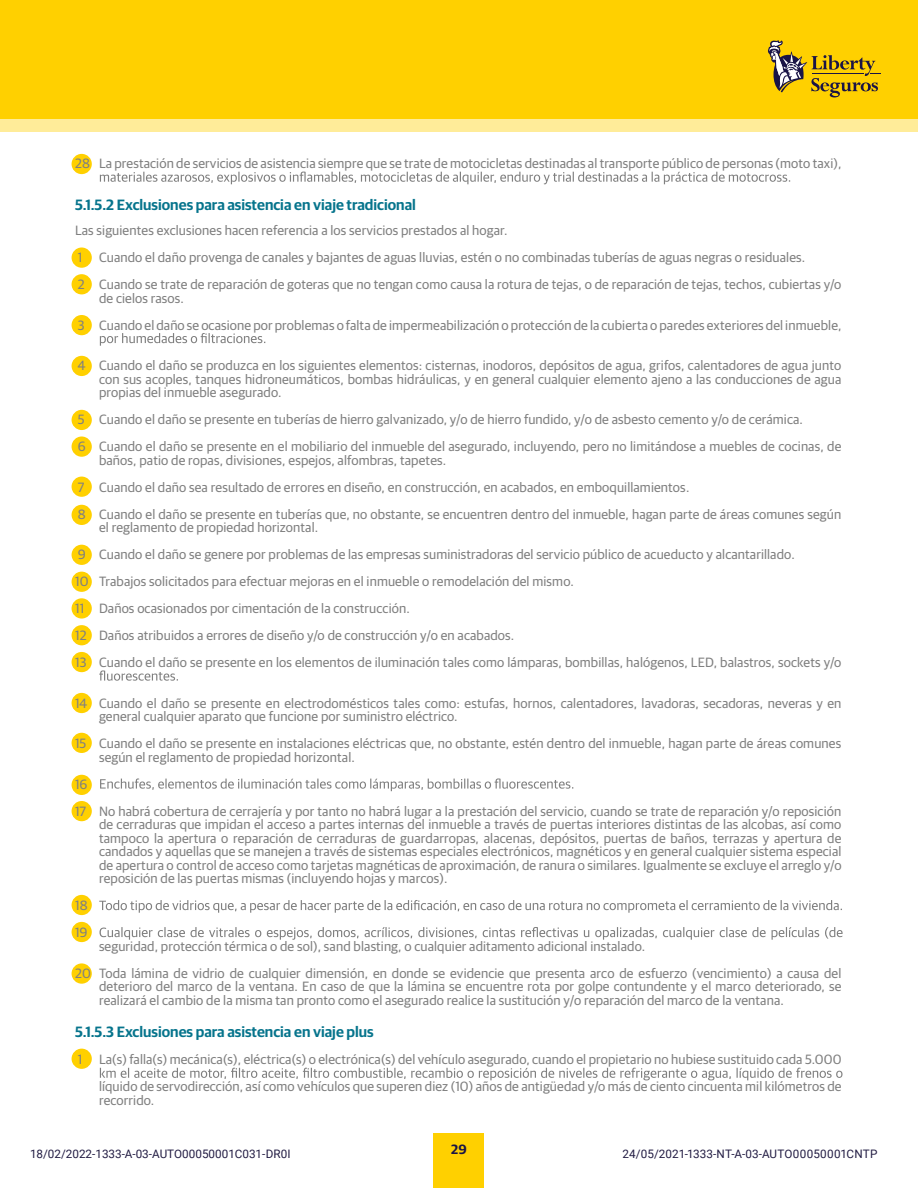
<style>
.page{position:relative;width:918px;height:1188px;background:#fff}
.page>*{position:absolute;margin:0;border:0;box-sizing:border-box;transform-origin:0 0}
.t1{font:600 15px "Guardian Sans";color:#06748c}
.t2{font:13.5px/27px "Guardian Sans";letter-spacing:.01em;color:#808080}
.t3{font:600 13.5px "Guardian Sans";color:#1a1446}
.t4{font:11.7px "Roboto";color:#221c43}
</style>
<div class="page">
<div style="left:0;top:0;width:918px;height:132px;background:#ffec99"></div>
<div style="left:434px;top:1134px;width:50px;height:54px;background:#ffd000"></div>
<div style="left:0;top:0;width:918px;height:119px;background:#ffd000"></div>
<svg style="left:768px;top:40px;width:113px;height:57px"></svg>
<div style="left:72px;top:1049px;width:20px;height:20px;background:#ffd000;border-radius:50%"></div>
<div style="left:72px;top:963px;width:20px;height:21px;background:#ffd000;border-radius:50%"></div>
<div style="left:72px;top:922px;width:20px;height:20px;background:#ffd000;border-radius:50%"></div>
<div style="left:72px;top:895px;width:20px;height:20px;background:#ffd000;border-radius:50%"></div>
<div style="left:72px;top:801px;width:20px;height:20px;background:#ffd000;border-radius:50%"></div>
<div style="left:72px;top:775px;width:20px;height:20px;background:#ffd000;border-radius:50%"></div>
<div style="left:72px;top:733px;width:20px;height:20px;background:#ffd000;border-radius:50%"></div>
<div style="left:72px;top:693px;width:20px;height:20px;background:#ffd000;border-radius:50%"></div>
<div style="left:72px;top:652px;width:20px;height:20px;background:#ffd000;border-radius:50%"></div>
<div style="left:72px;top:625px;width:20px;height:20px;background:#ffd000;border-radius:50%"></div>
<div style="left:72px;top:598px;width:20px;height:21px;background:#ffd000;border-radius:50%"></div>
<div style="left:72px;top:572px;width:20px;height:20px;background:#ffd000;border-radius:50%"></div>
<div style="left:72px;top:545px;width:20px;height:20px;background:#ffd000;border-radius:50%"></div>
<div style="left:72px;top:505px;width:20px;height:20px;background:#ffd000;border-radius:50%"></div>
<div style="left:72px;top:477px;width:20px;height:20px;background:#ffd000;border-radius:50%"></div>
<div style="left:72px;top:436px;width:20px;height:21px;background:#ffd000;border-radius:50%"></div>
<div style="left:72px;top:410px;width:20px;height:20px;background:#ffd000;border-radius:50%"></div>
<div style="left:72px;top:356px;width:20px;height:20px;background:#ffd000;border-radius:50%"></div>
<div style="left:72px;top:315px;width:20px;height:20px;background:#ffd000;border-radius:50%"></div>
<div style="left:72px;top:274px;width:20px;height:20px;background:#ffd000;border-radius:50%"></div>
<div style="left:72px;top:248px;width:20px;height:20px;background:#ffd000;border-radius:50%"></div>
<div style="left:72px;top:154px;width:20px;height:20px;background:#ffd000;border-radius:50%"></div>
<svg style="left:100px;top:172px;width:690px;height:12px"></svg>
<svg style="left:100px;top:333px;width:165px;height:13px"></svg>
<svg style="left:99px;top:670px;width:79px;height:11px"></svg>
<svg style="left:100px;top:778px;width:473px;height:13px"></svg>
<svg style="left:99px;top:900px;width:743px;height:13px"></svg>
<svg style="left:100px;top:927px;width:743px;height:13px"></svg>
<svg style="left:100px;top:1068px;width:743px;height:12px"></svg>
<p class="t2" style="left:75px;top:149px;width:768px">28 La prestación de servicios de asistencia siempre que se trate de motocicletas destinadas al transporte público de personas (moto taxi),</p>
<p class="t1" style="left:75px;top:194px;width:342px">5.1.5.2 Exclusiones para asistencia en viaje tradicional</p>
<p class="t2" style="left:75px;top:216px;width:768px">Las siguientes exclusiones hacen referencia a los servicios prestados al hogar.<br>1 Cuando el daño provenga de canales y bajantes de aguas lluvias, estén o no combinadas tuberías de aguas negras o residuales.<br>2 Cuando se trate de reparación de goteras que no tengan como causa la rotura de tejas, o de reparación de tejas, techos, cubiertas y/o</p>
<p class="t2" style="left:78px;top:283px;width:765px;text-indent:21px">de cielos rasos.<br>3 Cuando el daño se ocasione por problemas o falta de impermeabilización o protección de la cubierta o paredes exteriores del inmueble,</p>
<p class="t2" style="left:99px;top:358px;width:744px;line-height:13.5px;text-align:justify;text-indent:-21px">4 Cuando el daño se produzca en los siguientes elementos: cisternas, inodoros, depósitos de agua, grifos, calentadores de agua junto con sus acoples, tanques hidroneumáticos, bombas hidráulicas, y en general cualquier elemento ajeno a las conducciones de agua propias del inmueble asegurado.</p>
<p class="t2" style="left:78px;top:405px;width:765px">5 Cuando el daño se presente en tuberías de hierro galvanizado, y/o de hierro fundido, y/o de asbesto cemento y/o de cerámica.<br>6 Cuando el daño se presente en el mobiliario del inmueble del asegurado, incluyendo, pero no limitándose a muebles de cocinas, de</p>
<p class="t2" style="left:78px;top:445px;width:765px;text-indent:21px">baños, patio de ropas, divisiones, espejos, alfombras, tapetes.<br>7 Cuando el daño sea resultado de errores en diseño, en construcción, en acabados, en emboquillamientos.<br>8 Cuando el daño se presente en tuberías que, no obstante, se encuentren dentro del inmueble, hagan parte de áreas comunes según</p>
<p class="t2" style="left:75px;top:513px;width:768px;text-indent:24px">el reglamento de propiedad horizontal.<br>9 Cuando el daño se genere por problemas de las empresas suministradoras del servicio público de acueducto y alcantarillado.<br>10 Trabajos solicitados para efectuar mejoras en el inmueble o remodelación del mismo.<br>11 Daños ocasionados por cimentación de la construcción.<br>12 Daños atribuidos a errores de diseño y/o de construcción y/o en acabados.<br>13 Cuando el daño se presente en los elementos de iluminación tales como lámparas, bombillas, halógenos, LED, balastros, sockets y/o</p>
<p class="t2" style="left:99px;top:695px;width:744px;line-height:13.5px;text-indent:-24px">14 Cuando el daño se presente en electrodomésticos tales como: estufas, hornos, calentadores, lavadoras, secadoras, neveras y en general cualquier aparato que funcione por suministro eléctrico.</p>
<p class="t2" style="left:99px;top:736px;width:744px;line-height:13.5px;text-indent:-24px">15 Cuando el daño se presente en instalaciones eléctricas que, no obstante, estén dentro del inmueble, hagan parte de áreas comunes según el reglamento de propiedad horizontal.</p>
<p class="t2" style="left:75px;top:769px;width:768px">16<br>17 No habrá cobertura de cerrajería y por tanto no habrá lugar a la prestación del servicio, cuando se trate de reparación y/o reposición</p>
<p class="t2" style="left:99px;top:817px;width:744px;line-height:13.5px;text-align:justify">de cerraduras que impidan el acceso a partes internas del inmueble a través de puertas interiores distintas de las alcobas, así como tampoco la apertura o reparación de cerraduras de guardarropas, alacenas, depósitos, puertas de baños, terrazas y apertura de candados y aquellas que se manejen a través de sistemas especiales electrónicos, magnéticos y en general cualquier sistema especial de apertura o control de acceso como tarjetas magnéticas de aproximación, de ranura o similares. Igualmente se excluye el arreglo y/o reposición de las puertas mismas (incluyendo hojas y marcos).</p>
<p class="t2" style="left:75px;top:891px;width:14px">18<br>19</p>
<p class="t2" style="left:75px;top:931px;width:768px;text-indent:24px">seguridad, protección térmica o de sol), sand blasting, o cualquier aditamento adicional instalado.<br>20 Toda lámina de vidrio de cualquier dimensión, en donde se evidencie que presenta arco de esfuerzo (vencimiento) a causa del</p>
<p class="t2" style="left:99px;top:979px;width:744px;line-height:13.5px">deterioro del marco de la ventana. En caso de que la lámina se encuentre rota por golpe contundente y el marco deteriorado, se realizará el cambio de la misma tan pronto como el asegurado realice la sustitución y/o reparación del marco de la ventana.</p>
<p class="t1" style="left:75px;top:1021px;width:300px">5.1.5.3 Exclusiones para asistencia en viaje plus</p>
<p class="t2" style="left:78px;top:1045px;width:765px;text-align:right">1 La(s) falla(s) mecánica(s), eléctrica(s) o electrónica(s) del vehículo asegurado, cuando el propietario no hubiese sustituido cada 5.000 líquido de servodirección, así como vehículos que superen diez (10) años de antigüedad y/o más de ciento cincuenta mil kilómetros de</p>
<p class="t2" style="left:99px;top:1086px;width:57px">recorrido.</p>
<p class="t4" style="left:30px;top:1146px;width:262px">18/02/2022-1333-A-03-AUTO00050001C031-DR0I</p>
<p class="t3" style="left:451px;top:1139px;width:17px">29</p>
<p class="t4" style="left:622px;top:1146px;width:257px">24/05/2021-1333-NT-A-03-AUTO00050001CNTP</p>
</div>
